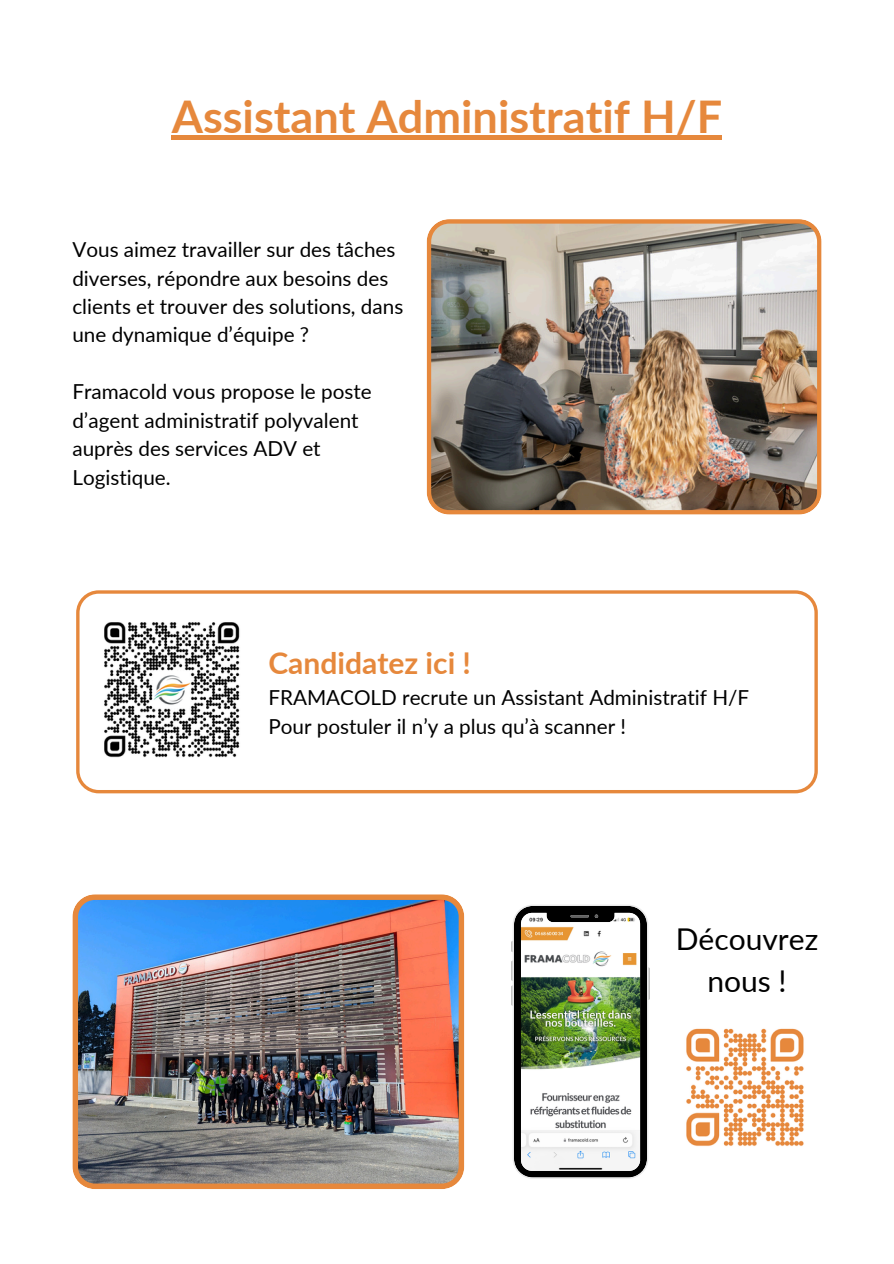
<style>
.page{position:relative;width:894px;height:1264px;background:#fff}
.page>*{position:absolute;margin:0;border:0;box-sizing:border-box;transform-origin:0 0}
.t1{font:700 45px "Lato";color:#e6883c}
.t2{font:700 30px "Lato";color:#e6883c}
.t3{font:30px/41.7px "Lato";color:#000;text-align:center}
.t4{font:20.7px/28.3px "Lato";color:#000}
</style>
<div class="page">
<img style="left:72px;top:894px;width:392px;height:295px">
<svg style="left:76px;top:590px;width:741px;height:203px"></svg>
<img style="left:103px;top:620px;width:142px;height:137px">
<img style="left:686px;top:1028px;width:118px;height:118px">
<img style="left:511px;top:905px;width:138px;height:273px">
<img style="left:426px;top:219px;width:395px;height:295px">
<div style="left:172px;top:135px;width:550px;height:5px;background:#e6883c"></div>
<p class="t1" style="left:172px;top:89px;width:552px">Assistant Administratif H/F</p>
<p class="t4" style="left:72px;top:235px;width:332px">Vous aimez travailler sur des tâches diverses, répondre aux besoins des clients et trouver des solutions, dans une dynamique d’équipe ?</p>
<p class="t4" style="left:72px;top:377px;width:301px">Framacold vous propose le poste d’agent administratif polyvalent auprès des services ADV et<br>Logistique.</p>
<p class="t2" style="left:268px;top:644px;width:204px">Candidatez ici !</p>
<p class="t4" style="left:268px;top:683px;width:482px">FRAMACOLD recrute un Assistant Administratif H/F</p>
<p class="t4" style="left:268px;top:711px;width:359px">Pour postuler il n’y a plus qu’à scanner !</p>
<p class="t3" style="left:675px;top:917px;width:144px">Découvrez nous !</p>
</div>
